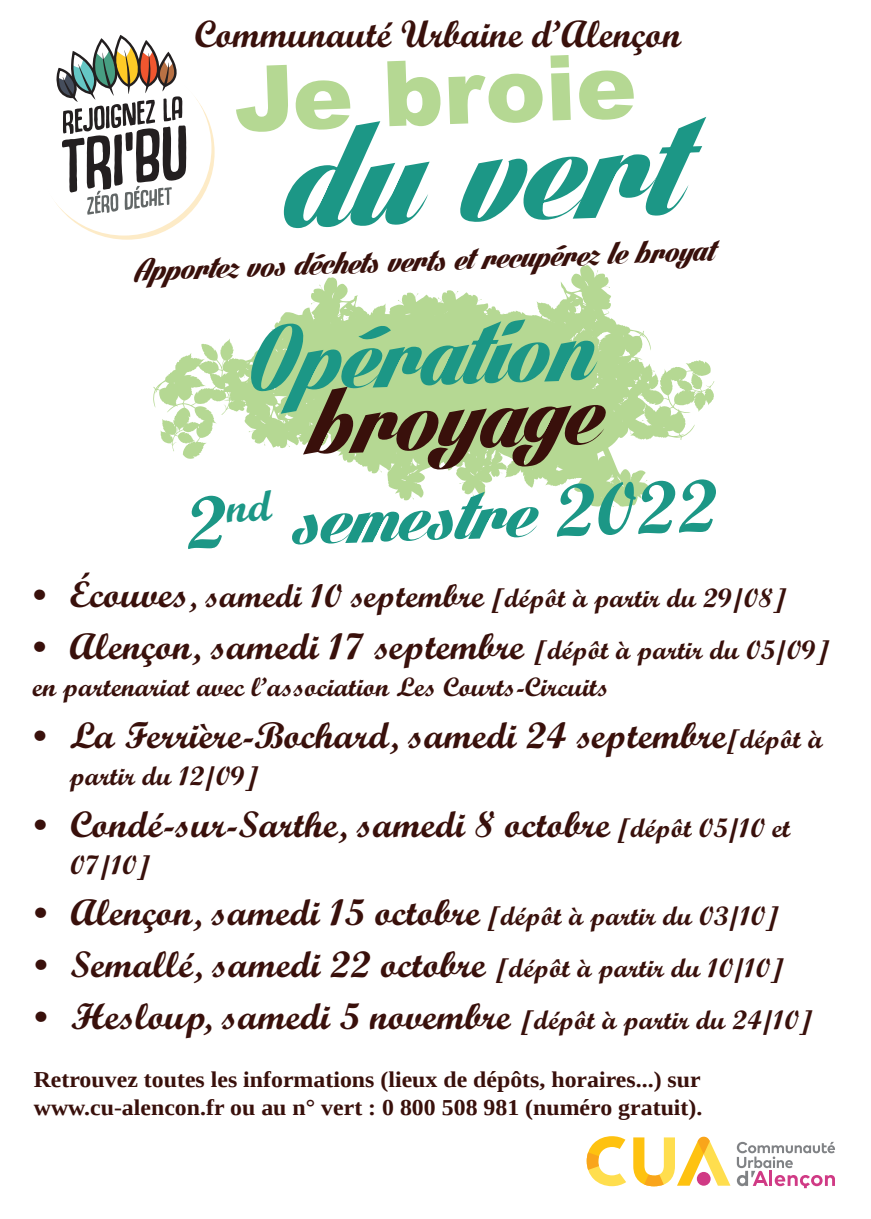
<style>
.page{position:relative;width:871px;height:1219px;background:#fff}
.page>*{position:absolute;margin:0;border:0;box-sizing:border-box;transform-origin:0 0}
.t1{font:154.9px "Lighthouse Personal Use";color:#1c9786}
.t2{font:98.4px "Lighthouse Personal Use";color:#1c9786}
.t3{font:98.4px "Lighthouse Personal Use";color:#39100b}
.t4{font:900 90.6px "Arial";color:#b5d893}
.t5{font:74.4px "Lighthouse Personal Use";color:#1c9786;scale:1.05 1}
.t6{font:700 38.3px "Script MT Std";color:#39100b}
.t7{font:700 37.2px "Script MT Std";color:#39100b;scale:1.05 1}
.t8{font:32.8px "Lighthouse Personal Use";color:#39100b}
.t9{font:700 26.9px "Script MT Std";color:#39100b;scale:1.05 1}
.t10{font:700 22.7px/28.9px "Liberation Serif";letter-spacing:-.005em;color:#39100b;scale:1.05 1}
.s1{font-family:"Script MT Std";font-weight:700}
.s2{font-size:37.2px}
.s3{font-size:33.1px}
.s4{font-size:26.9px}
</style>
<div class="page">
<svg style="left:153px;top:265px;width:561px;height:243px"></svg>
<svg style="left:736px;top:1142px;width:98px;height:46px"></svg>
<svg style="left:586px;top:1136px;width:40px;height:50px"></svg>
<svg style="left:633px;top:1136px;width:97px;height:50px"></svg>
<div style="left:696px;top:1172px;width:14px;height:14px;background:#d03a85;border-radius:50%"></div>
<svg style="left:39px;top:65px;width:175px;height:175px"></svg>
<div style="left:36px;top:61px;width:175px;height:175px;background:#fff;border-radius:50%"></div>
<svg style="left:55px;top:37px;width:131px;height:178px"></svg>
<p class="t6" style="left:194px;top:10px;width:488px">Communauté Urbaine d’Alençon</p>
<h3 class="t4" style="left:232px;top:34px;width:403px;rotate:-2deg">Je broie</h3>
<h1 class="t1" style="left:279px;top:89px;width:400px;rotate:-2deg">du vert</h1>
<p class="t8" style="left:133px;top:251px;width:582px;rotate:-2deg">Apportez vos déchets verts et recupérez le broyat</p>
<h2 class="t2" style="left:248px;top:303px;width:344px;rotate:-2deg">Opération</h2>
<h2 class="t3" style="left:306px;top:366px;width:294px;rotate:-2deg">broyage</h2>
<h3 class="t5" style="left:184px;top:481px;width:508px;rotate:-2deg"><span class="s1">2</span><sup>nd</sup> semestre <span class="s1">2022</span></h3>
<p class="t9" style="left:32px;top:582px;width:720px"><span class="s2">• Écouves</span><span class="s3">, samedi 10 septembre</span> [dépôt à partir du 29/08]</p>
<p class="t7" style="left:32px;top:623px;width:760px">• Alençon, samedi 17 septembre <span class="s4">[dépôt à partir du 05/09]</span></p>
<p class="t9" style="left:32px;top:670px;width:550px">en partenariat avec l’association Les Courts-Circuits</p>
<p class="t7" style="left:33px;top:712px;width:753px">• La Ferrière-Bochard, samedi 24 septembre<span class="s4">[dépôt à</span></p>
<p class="t9" style="left:70px;top:759px;width:181px">partir du 12/09]</p>
<p class="t7" style="left:33px;top:801px;width:722px">• Condé-sur-Sarthe, samedi 8 octobre <span class="s4">[dépôt 05/10 et</span></p>
<p class="t9" style="left:70px;top:848px;width:78px">07/10]</p>
<p class="t7" style="left:33px;top:890px;width:711px">• Alençon, samedi 15 octobre <span class="s4">[dépôt à partir du 03/10]</span></p>
<p class="t7" style="left:33px;top:942px;width:716px">• Semallé, samedi 22 octobre <span class="s4">[dépôt à partir du 10/10]</span></p>
<p class="t7" style="left:34px;top:993px;width:743px">• Hesloup, samedi 5 novembre <span class="s4">[dépôt à partir du 24/10]</span></p>
<p class="t10" style="left:34px;top:1064px;width:638px">Retrouvez toutes les informations (lieux de dépôts, horaires...) sur www.cu-alencon.fr ou au n° vert : 0 800 508 981 (numéro gratuit).</p>
</div>
